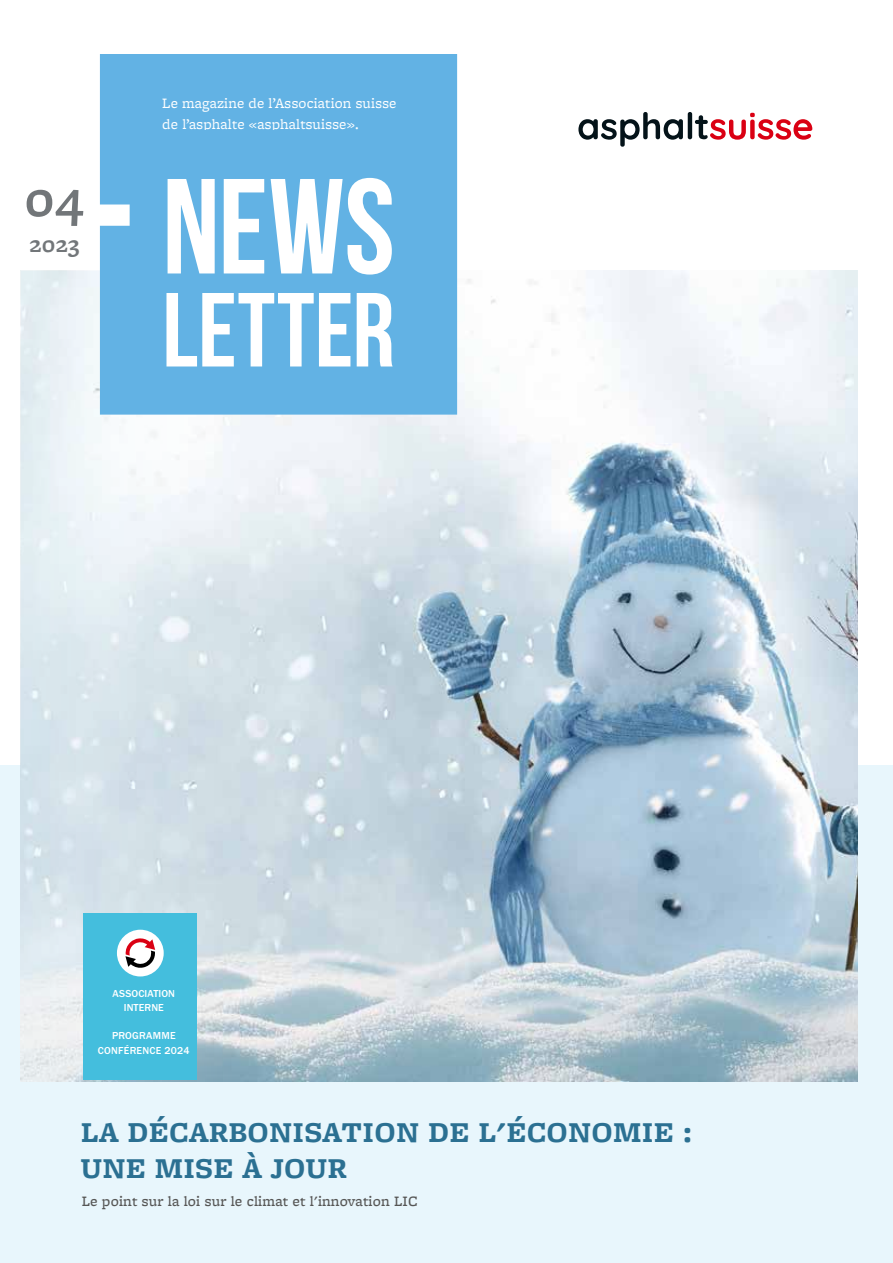
<style>
.page{position:relative;width:893px;height:1263px;background:#fff}
.page>*{position:absolute;margin:0;border:0;box-sizing:border-box;transform-origin:0 0}
.t1{font:135px "Bebas Neue";color:#fff}
.t2{font:105px "Bebas Neue";color:#fff}
.t3{font:600 53.7px "Freight Micro Pro";color:#727679}
.t4{font:700 30px/36px "Freight Micro Pro";letter-spacing:.01em;color:#2b7092}
.t5{font:600 24.15px "Freight Micro Pro";color:#727679}
.t6{font:15px/21px "Freight Micro Pro";letter-spacing:.01em;color:#fff}
.t7{font:500 15px "Freight Micro Pro";letter-spacing:.01em;color:#565655}
.t8{font:500 10.5px/13.5px "Franklin Gothic URW";letter-spacing:.02em;color:#fff;text-align:center}
</style>
<div class="page">
<div style="left:0;top:766px;width:893px;height:497px;background:#e8f6fc"></div>
<img style="left:21px;top:271px;width:837px;height:810px">
<svg style="left:578px;top:112px;width:234px;height:35px"></svg>
<div style="left:100px;top:54px;width:357px;height:361px;background:#62b2e4"></div>
<div style="left:84px;top:914px;width:113px;height:166px;background:#44bedd"></div>
<div style="left:117px;top:930px;width:47px;height:46px;background:#fff;border-radius:50%"></div>
<svg style="left:125px;top:938px;width:30px;height:30px"></svg>
<h3 class="t3" style="left:24px;top:170px;width:61px">04</h3>
<h3 class="t5" style="left:30px;top:231px;width:51px">2023</h3>
<p class="t6" style="left:162px;top:94px;width:236px">Le magazine de l’Association suisse de l’asphalte «asphaltsuisse».</p>
<h1 class="t1" style="left:162px;top:148px;width:234px">NEWS</h1>
<h2 class="t2" style="left:162px;top:269px;width:234px">LETTER</h2>
<p class="t8" style="left:113px;top:987px;width:64px">ASSOCIATION<br>INTERNE</p>
<p class="t8" style="left:98px;top:1028px;width:93px;line-height:15px">PROGRAMME<br>CONFÉRENCE 2024</p>
<h3 class="t4" style="left:81px;top:1113px;width:613px">LA DÉCARBONISATION DE L'ÉCONOMIE :<br>UNE MISE À JOUR</h3>
<p class="t7" style="left:82px;top:1193px;width:337px">Le point sur la loi sur le climat et l'innovation LIC</p>
</div>
